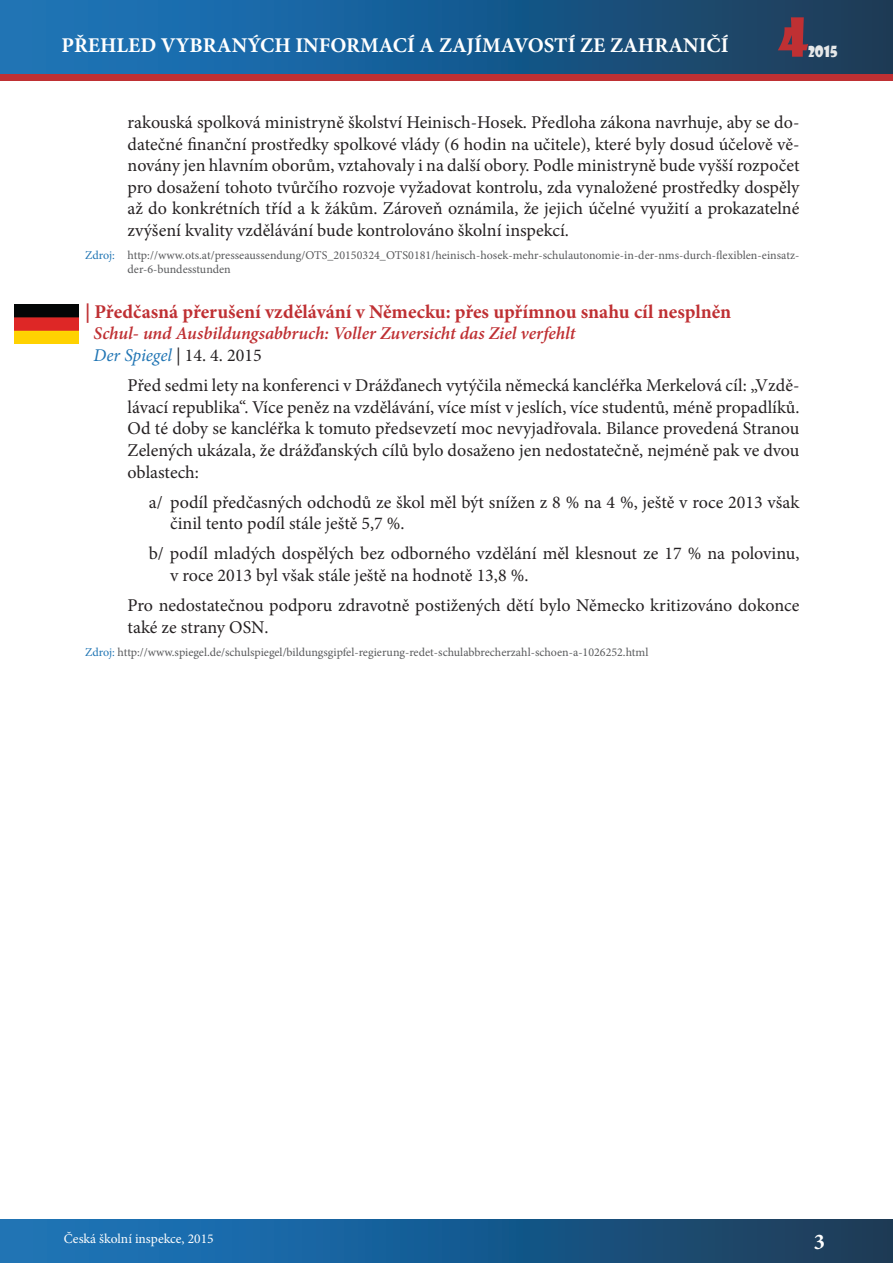
<style>
.page{position:relative;width:893px;height:1263px;background:#fff}
.page>*{position:absolute;margin:0;border:0;box-sizing:border-box;transform-origin:0 0}
.t1{font:52.5px "Showcard Gothic";color:#bf3033}
.t2{font:700 22.5px "Minion Pro";color:#fff}
.t3{font:700 21px "Minion Pro";color:#fff}
.t4{font:700 19.5px "Minion Pro";color:#bf3033}
.TEXT_odsazený_o_10{font:18px/21.6px "Minion Pro";color:#252122}
.odsazení_o_2{font:italic 600 18px "Minion Pro";letter-spacing:-.005em;color:#bf3033}
.odsazení_o_2-2{font:italic 18px "Minion Pro";letter-spacing:-.005em;color:#2075b4}
.t5{font:15px "Showcard Gothic";color:#e6e8e9}
.t6{font:13.5px "Minion Pro";color:#fff}
.t7{font:12px/14.4px "Minion Pro";color:#595a5c}
.s1{color:#2075b4}
.s2{font-style:normal;color:#252122}
</style>
<div class="page">
<div style="left:1px;top:1220px;width:892px;height:43px;background:linear-gradient(to right,#1a79c2,#1a3c59)"></div>
<div style="left:0;top:0;width:893px;height:74px;background:linear-gradient(to right,#1a79c2,#1a3c59)"></div>
<div style="left:0;top:74px;width:893px;height:7px;background:#bf3033"></div>
<img style="left:14px;top:305px;width:65px;height:38px">
<p class="t3" style="left:62px;top:30px;width:668px">PŘEHLED VYBRANÝCH INFORMACÍ A ZAJÍMAVOSTÍ ZE ZAHRANIČÍ</p>
<p class="t3" style="left:62px;top:37px;width:668px">PŘEHLED VYBRANÝCH INFORMACÍ A ZAJÍMAVOSTÍ ZE ZAHRANIČÍ</p>
<h1 class="t1" style="left:778px;top:2px;width:31px">4</h1>
<p class="t5" style="left:808px;top:41px;width:31px">2015</p>
<p class="TEXT_odsazený_o_10" style="left:128px;top:111px;width:673px;text-align:justify">rakouská spolková ministryně školství Heinisch-Hosek. Předloha zákona navrhuje, aby se do&shy;datečné finanční prostředky spolkové vlády (6 hodin na učitele), které byly dosud účelově vě&shy;novány jen hlavním oborům, vztahovaly i na další obory. Podle ministryně bude vyšší rozpočet pro dosažení tohoto tvůrčího rozvoje vyžadovat kontrolu, zda vynaložené prostředky dospěly až do konkrétních tříd a k žákům. Zároveň oznámila, že jejich účelné využití a prokazatelné zvýšení kvality vzdělávání bude kontrolováno školní inspekcí.</p>
<p class="t7" style="left:128px;top:248px;width:673px;text-indent:-43px"><span class="s1">Zdroj:</span> http://www.ots.at/presseaussendung/OTS_20150324_OTS0181/heinisch-hosek-mehr-schulautonomie-in-der-nms-durch-flexiblen-einsatz&shy;der-6-bundesstunden</p>
<p class="t4" style="left:85px;top:298px;width:648px">| Předčasná přerušení vzdělávání v Německu: přes upřímnou snahu cíl nesplněn</p>
<p class="odsazení_o_2" style="left:94px;top:321px;width:483px">Schul- und Ausbildungsabbruch: Voller Zuversicht das Ziel verfehlt</p>
<p class="odsazení_o_2-2" style="left:94px;top:343px;width:170px">Der Spiegel <span class="s2">| 14. 4. 2015</span></p>
<p class="TEXT_odsazený_o_10" style="left:128px;top:375px;width:673px;text-align:justify">Před sedmi lety na konferenci v Drážďanech vytýčila německá kancléřka Merkelová cíl: „Vzdě&shy;lávací republika“. Více peněz na vzdělávání, více míst v jeslích, více studentů, méně propadlíků.<br>Od té doby se kancléřka k tomuto předsevzetí moc nevyjadřovala. Bilance provedená Stranou Zelených ukázala, že drážďanských cílů bylo dosaženo jen nedostatečně, nejméně pak ve dvou oblastech:</p>
<p class="TEXT_odsazený_o_10" style="left:170px;top:491px;width:631px;text-indent:-21px">a/ podíl předčasných odchodů ze škol měl být snížen z 8 % na 4 %, ještě v roce 2013 však činil tento podíl stále ještě 5,7 %.</p>
<p class="TEXT_odsazený_o_10" style="left:170px;top:543px;width:631px;text-indent:-21px">b/ podíl mladých dospělých bez odborného vzdělání měl klesnout ze 17 % na polovinu, v roce 2013 byl však stále ještě na hodnotě 13,8 %.</p>
<p class="TEXT_odsazený_o_10" style="left:128px;top:595px;width:673px">Pro nedostatečnou podporu zdravotně postižených dětí bylo Německo kritizováno dokonce také ze strany OSN.</p>
<p class="t7" style="left:85px;top:645px;width:565px"><span class="s1">Zdroj:</span> http://www.spiegel.de/schulspiegel/bildungsgipfel-regierung-redet-schulabbrecherzahl-schoen-a-1026252.html</p>
<p class="t6" style="left:64px;top:1229px;width:151px">Česká školní inspekce, 2015</p>
<p class="t2" style="left:814px;top:1226px;width:13px">3</p>
</div>
